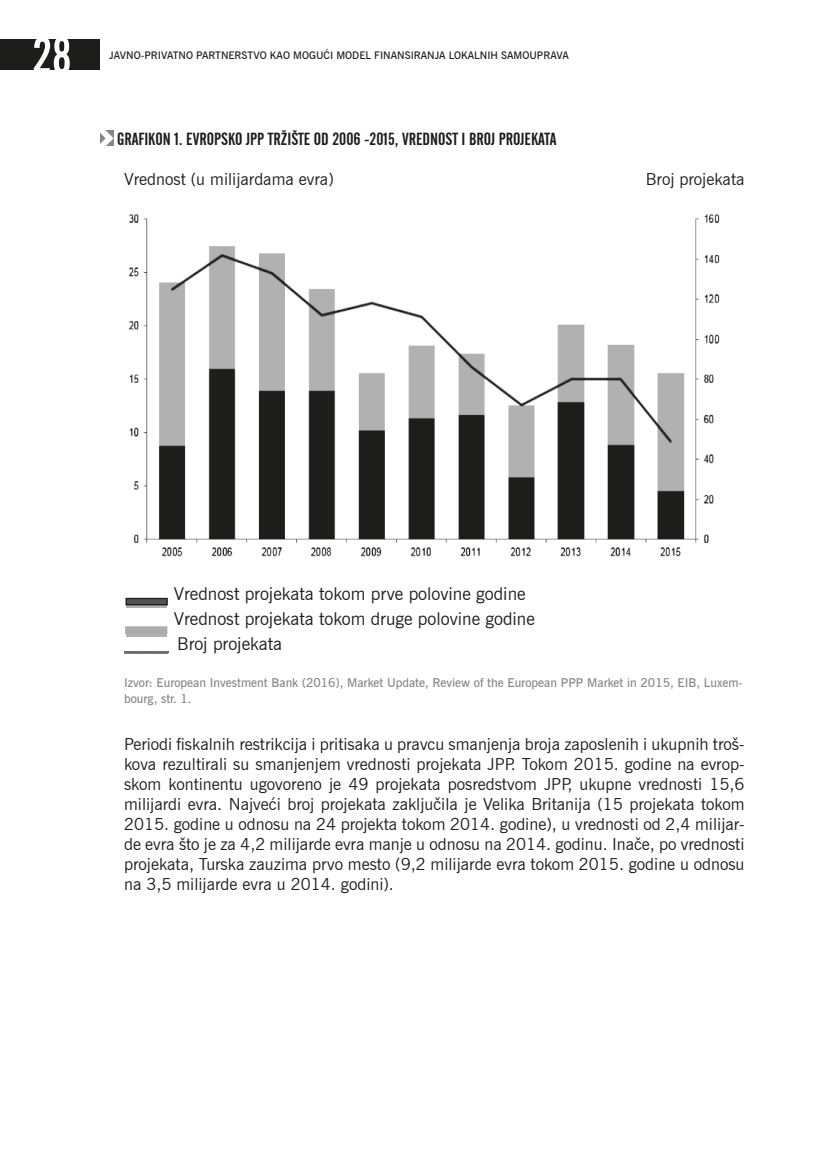
<style>
.page{position:relative;width:819px;height:1166px;background:#fff}
.page>*{position:absolute;margin:0;border:0;box-sizing:border-box;transform-origin:0 0}
.t1{font:50.75px "Alternate Gothic No 2 BT";color:#fff}
.t2{font:17.68px "News Gothic BT";color:#1d1d1b}
.t3{font:17.5px "Alternate Gothic No 2 BT";color:#1d1d1b}
.t4{font:16.62px/19.9px "News Gothic BT";color:#1d1d1b;text-align:justify}
.t5{font:600 12.25px/15.8px "News Gothic BT";color:#878787}
.t6{font:600 10.5px "News Gothic BT";color:#1d1d1b}
.s1{font-family:"Times New Roman";font-weight:700;color:#6c6c6b}
</style>
<div class="page">
<div style="left:0;top:39px;width:99px;height:31px;background:#1d1d1b"></div>
<div style="left:100px;top:131px;width:14px;height:15px;background:#878787"></div>
<svg style="left:100px;top:130px;width:13px;height:16px"></svg>
<img style="left:128px;top:214px;width:592px;height:343px">
<hr style="left:124px;top:652px;width:44px;height:1px;background:#6c6c6b">
<svg style="left:126px;top:605px;width:41px;height:3px"></svg>
<div style="left:126px;top:598px;width:41px;height:7px;background:#545353"></div>
<div style="left:125px;top:598px;width:43px;height:7px;border:1px solid #1d1d1b"></div>
<div style="left:126px;top:630px;width:41px;height:6px;background:#b1b1b0"></div>
<div style="left:126px;top:627px;width:41px;height:6px;background:#acacac"></div>
<div style="left:125px;top:626px;width:42px;height:8px;border:1px solid #acacac"></div>
<h1 class="t1" style="left:32px;top:27px;width:40px">28</h1>
<p class="t6" style="left:109px;top:49px;width:461px">JAVNO-PRIVATNO PARTNERSTVO KAO MOGUĆI MODEL FINANSIRANJA LOKALNIH SAMOUPRAVA</p>
<p class="t3" style="left:117px;top:129px;width:440px">GRAFIKON 1. EVROPSKO JPP TRŽIŠTE OD 2006 -2015, VREDNOST I BROJ PROJEKATA</p>
<p class="t4" style="left:124px;top:169px;width:211px">Vrednost (u milijardama evra)</p>
<p class="t4" style="left:646px;top:169px;width:100px">Broj projekata</p>
<p class="t2" style="left:174px;top:583px;width:353px">Vrednost projekata tokom prve polovine godine</p>
<p class="t2" style="left:174px;top:608px;width:362px">Vrednost projekata tokom druge polovine godine</p>
<p class="t2" style="left:124px;top:633px;width:159px"><span class="s1">_____</span> Broj projekata</p>
<p class="t5" style="left:124px;top:674px;width:620px">Izvor: European Investment Bank (2016), Market Update, Review of the European PPP Market in 2015, EIB, Luxem&shy;bourg, str. 1.</p>
<p class="t4" style="left:124px;top:734px;width:622px">Periodi fiskalnih restrikcija i pritisaka u pravcu smanjenja broja zaposlenih i ukupnih troš&shy;kova rezultirali su smanjenjem vrednosti projekata JPP. Tokom 2015. godine na evrop&shy;skom kontinentu ugovoreno je 49 projekata posredstvom JPP, ukupne vrednosti 15,6 milijardi evra. Najveći broj projekata zaključila je Velika Britanija (15 projekata tokom 2015. godine u odnosu na 24 projekta tokom 2014. godine), u vrednosti od 2,4 milijar&shy;de evra što je za 4,2 milijarde evra manje u odnosu na 2014. godinu. Inače, po vrednosti projekata, Turska zauzima prvo mesto (9,2 milijarde evra tokom 2015. godine u odnosu na 3,5 milijarde evra u 2014. godini).</p>
</div>
